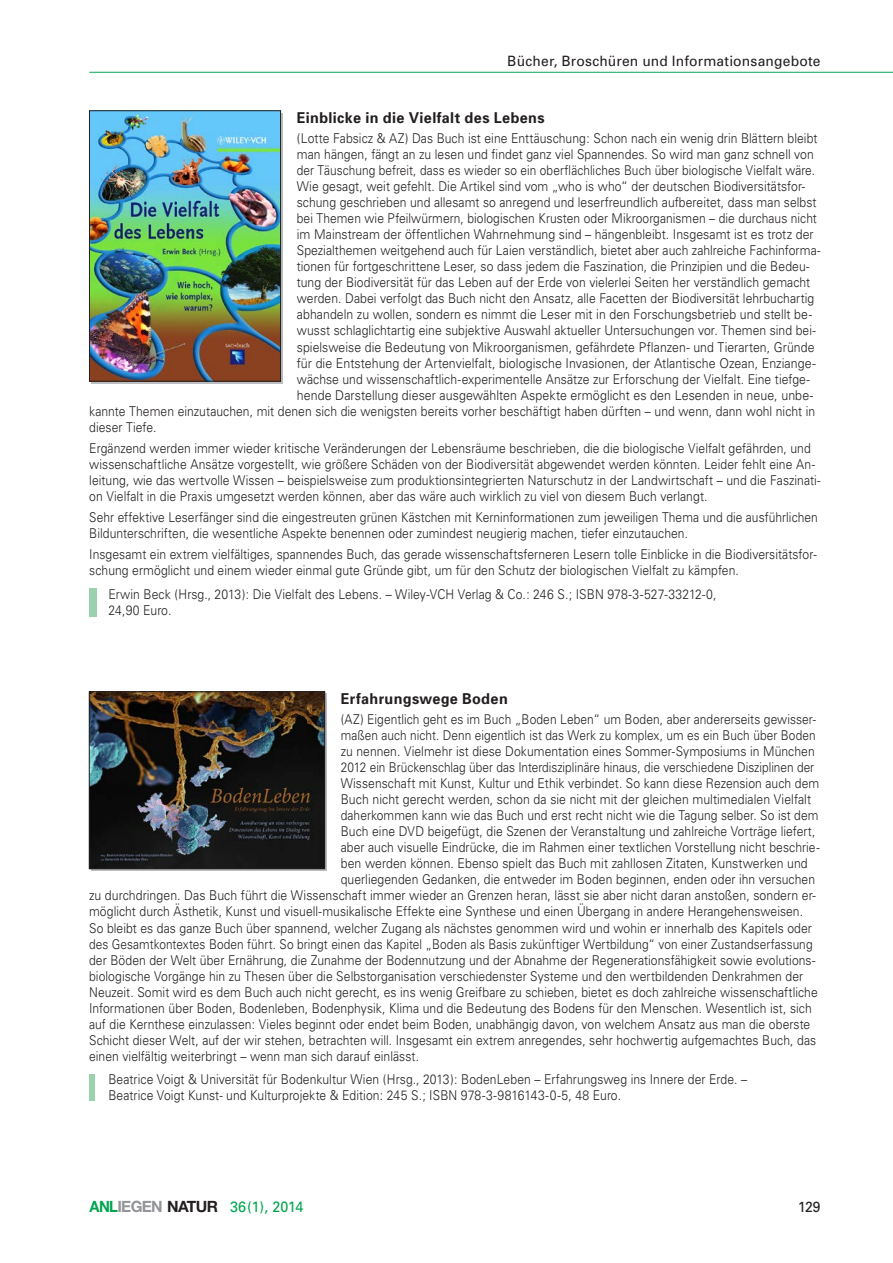
<style>
.page{position:relative;width:893px;height:1263px;background:#fff}
.page>*{position:absolute;margin:0;border:0;box-sizing:border-box;transform-origin:0 0}
.H5__Kol_Titel_Buchb{font:700 15px "Univers";letter-spacing:.025em;color:#231f20;scale:.96 1}
.t1{font:15px "Univers";letter-spacing:-.01em;color:#00a54f;scale:.95 1}
.t2{font:14.7px "Univers";color:#231f20;scale:.95 1}
.t3{font:14.25px "Univers";letter-spacing:.015em;color:#231f20}
.P9__Buchbesprechung{font:300 13.5px/16px "Univers";letter-spacing:.005em;color:#231f20;scale:.9 1}
.P9__Buchbesprechung-2{font:300 13.5px "Univers";letter-spacing:.005em;color:#231f20;scale:.91 1}
.P9__Buchbesprechung-3{font:300 13.5px/16px "Univers";letter-spacing:.005em;color:#231f20;scale:.89 1}
.P9__Buchbesprechung-4{font:300 13.5px "Univers";letter-spacing:.005em;color:#231f20;scale:.88 1}
.P9__Buchbesprechung-5{font:300 13.5px "Univers";letter-spacing:.005em;color:#231f20;scale:.92 1}
.s1{font-family:"Helvetica Neue";font-weight:700;font-size:15.6px}
.s2{font-family:"Helvetica Neue";font-weight:700;font-size:15.6px;color:#939598}
.s3{font-family:"Helvetica Neue";font-weight:700;font-size:15.6px;color:#231f20}
</style>
<div class="page">
<hr style="left:89px;top:72px;width:804px;height:1px;background:#1eb26a">
<img style="left:91px;top:113px;width:188px;height:266px">
<div style="left:89px;top:111px;width:192px;height:270px;border:1px solid #231f20"></div>
<div style="left:89px;top:588px;width:8px;height:28px;background:#9ad2ae"></div>
<img style="left:91px;top:694px;width:232px;height:173px">
<div style="left:89px;top:692px;width:236px;height:177px;border:1px solid #231f20"></div>
<div style="left:89px;top:1074px;width:6px;height:26px;background:#9ad2ae"></div>
<p class="t3" style="left:507px;top:53px;width:315px">Bücher, Broschüren und Informationsangebote</p>
<p class="H5__Kol_Titel_Buchb" style="left:297px;top:108px;width:260px">Einblicke in die Vielfalt des Lebens</p>
<p class="P9__Buchbesprechung" style="left:297px;top:130px;width:580px">(Lotte Fabsicz &amp; AZ) Das Buch ist eine Enttäuschung: Schon nach ein wenig drin Blättern bleibt</p>
<p class="P9__Buchbesprechung" style="left:297px;top:146px;width:576px">man hängen, fängt an zu lesen und findet ganz viel Spannendes. So wird man ganz schnell von</p>
<p class="P9__Buchbesprechung-4" style="left:297px;top:162px;width:590px">der Täuschung befreit, dass es wieder so ein oberflächliches Buch über biologische Vielfalt wäre.</p>
<p class="P9__Buchbesprechung" style="left:297px;top:178px;width:566px">Wie gesagt, weit gefehlt. Die Artikel sind vom „who is who“ der deutschen Biodiversitätsfor-</p>
<p class="P9__Buchbesprechung" style="left:297px;top:194px;width:579px">schung geschrieben und allesamt so anregend und leserfreundlich aufbereitet, dass man selbst</p>
<p class="P9__Buchbesprechung-3" style="left:297px;top:210px;width:586px">bei Themen wie Pfeilwürmern, biologischen Krusten oder Mikroorganismen – die durchaus nicht</p>
<p class="P9__Buchbesprechung-2" style="left:297px;top:226px;width:569px">im Mainstream der öffentlichen Wahrnehmung sind – hängenbleibt. Insgesamt ist es trotz der</p>
<p class="P9__Buchbesprechung" style="left:297px;top:242px;width:583px">Spezialthemen weitgehend auch für Laien verständlich, bietet aber auch zahlreiche Fachinforma-</p>
<p class="P9__Buchbesprechung" style="left:297px;top:258px;width:571px">tionen für fortgeschrittene Leser, so dass jedem die Faszination, die Prinzipien und die Bedeu-</p>
<p class="P9__Buchbesprechung" style="left:297px;top:274px;width:572px">tung der Biodiversität für das Leben auf der Erde von vielerlei Seiten her verständlich gemacht</p>
<p class="P9__Buchbesprechung" style="left:297px;top:291px;width:576px">werden. Dabei verfolgt das Buch nicht den Ansatz, alle Facetten der Biodiversität lehrbuchartig</p>
<p class="P9__Buchbesprechung-2" style="left:297px;top:306px;width:568px">abhandeln zu wollen, sondern es nimmt die Leser mit in den Forschungsbetrieb und stellt be-</p>
<p class="P9__Buchbesprechung" style="left:297px;top:323px;width:578px">wusst schlaglichtartig eine subjektive Auswahl aktueller Untersuchungen vor. Themen sind bei-</p>
<p class="P9__Buchbesprechung-2" style="left:297px;top:339px;width:570px">spielsweise die Bedeutung von Mikroorganismen, gefährdete Pflanzen- und Tierarten, Gründe</p>
<p class="P9__Buchbesprechung-5" style="left:297px;top:355px;width:566px">für die Entstehung der Artenvielfalt, biologische Invasionen, der Atlantische Ozean, Enziange-</p>
<p class="P9__Buchbesprechung" style="left:297px;top:371px;width:572px">wächse und wissenschaftlich-experimentelle Ansätze zur Erforschung der Vielfalt. Eine tiefge-</p>
<p class="P9__Buchbesprechung-5" style="left:297px;top:387px;width:563px">hende Darstellung dieser ausgewählten Aspekte ermöglicht es den Lesenden in neue, unbe-</p>
<p class="P9__Buchbesprechung" style="left:89px;top:403px;width:808px">kannte Themen einzutauchen, mit denen sich die wenigsten bereits vorher beschäftigt haben dürften – und wenn, dann wohl nicht in</p>
<p class="P9__Buchbesprechung" style="left:89px;top:419px;width:76px">dieser Tiefe.</p>
<p class="P9__Buchbesprechung" style="left:89px;top:440px;width:814px">Ergänzend werden immer wieder kritische Veränderungen der Lebensräume beschrieben, die die biologische Vielfalt gefährden, und wissenschaftliche Ansätze vorgestellt, wie größere Schäden von der Biodiversität abgewendet werden könnten. Leider fehlt eine An&shy;leitung, wie das wertvolle Wissen – beispielsweise zum produktionsintegrierten Naturschutz in der Landwirtschaft – und die Faszinati&shy;on Vielfalt in die Praxis umgesetzt werden können, aber das wäre auch wirklich zu viel von diesem Buch verlangt.</p>
<p class="P9__Buchbesprechung-3" style="left:89px;top:509px;width:820px">Sehr effektive Leserfänger sind die eingestreuten grünen Kästchen mit Kerninformationen zum jeweiligen Thema und die ausführlichen<br>Bildunterschriften, die wesentliche Aspekte benennen oder zumindest neugierig machen, tiefer einzutauchen.</p>
<p class="P9__Buchbesprechung" style="left:89px;top:547px;width:810px">Insgesamt ein extrem vielfältiges, spannendes Buch, das gerade wissenschaftsferneren Lesern tolle Einblicke in die Biodiversitätsfor&shy;schung ermöglicht und einem wieder einmal gute Gründe gibt, um für den Schutz der biologischen Vielfalt zu kämpfen.</p>
<p class="P9__Buchbesprechung" style="left:108px;top:586px;width:677px">Erwin Beck (Hrsg., 2013): Die Vielfalt des Lebens. – Wiley-VCH Verlag &amp; Co.: 246 S.; ISBN 978-3-527-33212-0,<br>24,90 Euro.</p>
<p class="H5__Kol_Titel_Buchb" style="left:341px;top:689px;width:175px">Erfahrungswege Boden</p>
<p class="P9__Buchbesprechung-3" style="left:341px;top:711px;width:536px">(AZ) Eigentlich geht es im Buch „Boden Leben“ um Boden, aber andererseits gewisser-</p>
<p class="P9__Buchbesprechung-4" style="left:341px;top:727px;width:541px">maßen auch nicht. Denn eigentlich ist das Werk zu komplex, um es ein Buch über Boden</p>
<p class="P9__Buchbesprechung" style="left:341px;top:743px;width:528px">zu nennen. Vielmehr ist diese Dokumentation eines Sommer-Symposiums in München</p>
<p class="P9__Buchbesprechung-4" style="left:341px;top:759px;width:539px">2012 ein Brückenschlag über das Interdisziplinäre hinaus, die verschiedene Disziplinen der</p>
<p class="P9__Buchbesprechung" style="left:341px;top:775px;width:533px">Wissenschaft mit Kunst, Kultur und Ethik verbindet. So kann diese Rezension auch dem</p>
<p class="P9__Buchbesprechung-2" style="left:341px;top:791px;width:518px">Buch nicht gerecht werden, schon da sie nicht mit der gleichen multimedialen Vielfalt</p>
<p class="P9__Buchbesprechung-3" style="left:341px;top:807px;width:538px">daherkommen kann wie das Buch und erst recht nicht wie die Tagung selber. So ist dem</p>
<p class="P9__Buchbesprechung" style="left:341px;top:823px;width:529px">Buch eine DVD beigefügt, die Szenen der Veranstaltung und zahlreiche Vorträge liefert,</p>
<p class="P9__Buchbesprechung" style="left:341px;top:839px;width:534px">aber auch visuelle Eindrücke, die im Rahmen einer textlichen Vorstellung nicht beschrie-</p>
<p class="P9__Buchbesprechung-2" style="left:341px;top:855px;width:515px">ben werden können. Ebenso spielt das Buch mit zahllosen Zitaten, Kunstwerken und</p>
<p class="P9__Buchbesprechung" style="left:341px;top:871px;width:529px">querliegenden Gedanken, die entweder im Boden beginnen, enden oder ihn versuchen</p>
<p class="P9__Buchbesprechung-2" style="left:89px;top:887px;width:800px">zu durchdringen. Das Buch führt die Wissenschaft immer wieder an Grenzen heran, lässt sie aber nicht daran anstoßen, sondern er-</p>
<p class="P9__Buchbesprechung" style="left:89px;top:904px;width:795px">möglicht durch Ästhetik, Kunst und visuell-musikalische Effekte eine Synthese und einen Übergang in andere Herangehensweisen.</p>
<p class="P9__Buchbesprechung" style="left:89px;top:920px;width:805px">So bleibt es das ganze Buch über spannend, welcher Zugang als nächstes genommen wird und wohin er innerhalb des Kapitels oder</p>
<p class="P9__Buchbesprechung-4" style="left:89px;top:936px;width:824px">des Gesamtkontextes Boden führt. So bringt einen das Kapitel „Boden als Basis zukünftiger Wertbildung“ von einer Zustandserfassung</p>
<p class="P9__Buchbesprechung" style="left:89px;top:952px;width:809px">der Böden der Welt über Ernährung, die Zunahme der Bodennutzung und der Abnahme der Regenerationsfähigkeit sowie evolutions-</p>
<p class="P9__Buchbesprechung" style="left:89px;top:968px;width:795px">biologische Vorgänge hin zu Thesen über die Selbstorganisation verschiedenster Systeme und den wertbildenden Denkrahmen der</p>
<p class="P9__Buchbesprechung" style="left:89px;top:984px;width:811px">Neuzeit. Somit wird es dem Buch auch nicht gerecht, es ins wenig Greifbare zu schieben, bietet es doch zahlreiche wissenschaftliche</p>
<p class="P9__Buchbesprechung" style="left:89px;top:1000px;width:804px">Informationen über Boden, Bodenleben, Bodenphysik, Klima und die Bedeutung des Bodens für den Menschen. Wesentlich ist, sich</p>
<p class="P9__Buchbesprechung" style="left:89px;top:1016px;width:803px">auf die Kernthese einzulassen: Vieles beginnt oder endet beim Boden, unabhängig davon, von welchem Ansatz aus man die oberste</p>
<p class="P9__Buchbesprechung" style="left:89px;top:1032px;width:809px">Schicht dieser Welt, auf der wir stehen, betrachten will. Insgesamt ein extrem anregendes, sehr hochwertig aufgemachtes Buch, das</p>
<p class="P9__Buchbesprechung" style="left:89px;top:1048px;width:368px">einen vielfältig weiterbringt – wenn man sich darauf einlässt.</p>
<p class="P9__Buchbesprechung" style="left:108px;top:1071px;width:711px">Beatrice Voigt &amp; Universität für Bodenkultur Wien (Hrsg., 2013): BodenLeben – Erfahrungsweg ins Innere der Erde. –<br>Beatrice Voigt Kunst- und Kulturprojekte &amp; Edition: 245 S.; ISBN 978-3-9816143-0-5, 48 Euro.</p>
<p class="t1" style="left:89px;top:1198px;width:227px"><span class="s1">ANL</span><span class="s2">IEGEN</span> <span class="s3">NATUR</span> 36(1), 2014</p>
<p class="t2" style="left:798px;top:1198px;width:26px">129</p>
</div>
